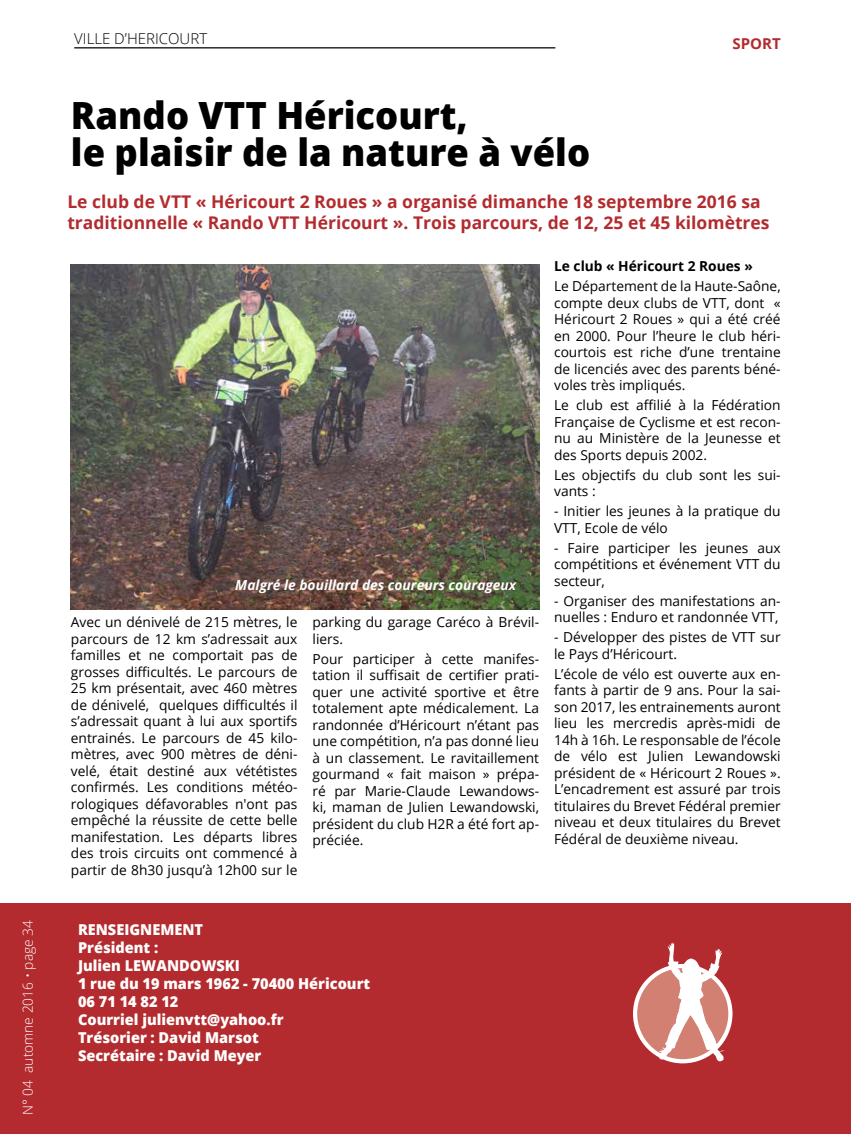
<style>
.page{position:relative;width:851px;height:1134px;background:#fff}
.page>*{position:absolute;margin:0;border:0;box-sizing:border-box;transform-origin:0 0}
.t1{font:157.5px "Human Silhouettes Free Four";color:#fff}
.t2{font:800 37.5px/37.5px "Open Sans";color:#000}
.t3{font:700 17.5px/21px "Open Sans";color:#b32b2e}
.t4{font:800 15px/18px "Open Sans";color:#fff}
.t5{font:300 15px "Open Sans";color:#000}
.t6{font:700 15px "Open Sans";color:#b32b2e}
.t7{font:13.75px/16.5px "Open Sans";color:#000;text-align:justify}
.t8{font:italic 700 13.75px "Open Sans";color:#fff}
.t9{font:700 13.75px "Open Sans";color:#000}
.t10{font:300 13.75px "Open Sans";color:#fff}
</style>
<div class="page">
<div style="left:0;top:903px;width:850px;height:231px;background:#b32b2e"></div>
<hr style="left:74px;top:47px;width:481px;height:1px;background:#000">
<div style="left:635px;top:966px;width:95px;height:95px;background:#d28072;border-radius:50%"></div>
<div style="left:633px;top:964px;width:99px;height:99px;border:4px solid #fff;border-radius:50%"></div>
<img style="left:71px;top:264px;width:468px;height:345px">
<p class="t10" style="left:18px;top:1115px;width:196px;rotate:-90deg">N° 04 automne 2016 • page 34</p>
<p class="t5" style="left:74px;top:29px;width:134px">VILLE D’HERICOURT</p>
<h2 class="t2" style="left:71px;top:94px;width:520px">Rando VTT Héricourt,<br>le plaisir de la nature à vélo</h2>
<p class="t6" style="left:732px;top:33px;width:50px">SPORT</p>
<p class="t3" style="left:67px;top:191px;width:703px">Le club de VTT « Héricourt 2 Roues » a organisé dimanche 18 septembre 2016 sa traditionnelle « Rando VTT Héricourt ». Trois parcours, de 12, 25 et 45 kilomètres</p>
<p class="t8" style="left:235px;top:575px;width:282px">Malgré le bouillard des coureurs courageux</p>
<p class="t7" style="left:71px;top:613px;width:228px">Avec un dénivelé de 215 mètres, le parcours de 12 km s’adressait aux familles et ne comportait pas de grosses difficultés. Le parcours de 25 km présentait, avec 460 mètres de dénivelé, quelques difficultés il s’adressait quant à lui aux sportifs entrainés. Le parcours de 45 kilo&shy;mètres, avec 900 mètres de déni&shy;velé, était destiné aux vététistes confirmés. Les conditions météo&shy;rologiques défavorables n'ont pas empêché la réussite de cette belle manifestation. Les départs libres des trois circuits ont commencé à partir de 8h30 jusqu’à 12h00 sur le</p>
<p class="t7" style="left:312px;top:613px;width:228px">parking du garage Caréco à Brévil&shy;liers.</p>
<p class="t7" style="left:312px;top:650px;width:228px">Pour participer à cette manifes&shy;tation il suffisait de certifier prati&shy;quer une activité sportive et être totalement apte médicalement. La randonnée d’Héricourt n’étant pas une compétition, n’a pas donné lieu à un classement. Le ravitaillement gourmand « fait maison » prépa&shy;ré par Marie-Claude Lewandows&shy;ki, maman de Julien Lewandowski, président du club H2R a été fort ap&shy;préciée.</p>
<p class="t9" style="left:554px;top:256px;width:200px">Le club « Héricourt 2 Roues »</p>
<p class="t7" style="left:554px;top:277px;width:228px">Le Département de la Haute-Saône, compte deux clubs de VTT, dont « Héricourt 2 Roues » qui a été créé en 2000. Pour l’heure le club héri&shy;courtois est riche d’une trentaine de licenciés avec des parents béné&shy;voles très impliqués.</p>
<p class="t7" style="left:554px;top:396px;width:228px">Le club est affilié à la Fédération Française de Cyclisme et est recon&shy;nu au Ministère de la Jeunesse et des Sports depuis 2002.</p>
<p class="t7" style="left:554px;top:466px;width:228px">Les objectifs du club sont les sui&shy;vants :</p>
<p class="t7" style="left:554px;top:503px;width:228px">- Initier les jeunes à la pratique du<br>VTT, Ecole de vélo</p>
<p class="t7" style="left:554px;top:539px;width:228px">- Faire participer les jeunes aux compétitions et événement VTT du secteur,</p>
<p class="t7" style="left:554px;top:592px;width:228px">- Organiser des manifestations an&shy;nuelles : Enduro et randonnée VTT,</p>
<p class="t7" style="left:554px;top:629px;width:228px">- Développer des pistes de VTT sur le Pays d’Héricourt.</p>
<p class="t7" style="left:554px;top:665px;width:228px">L’école de vélo est ouverte aux en&shy;fants à partir de 9 ans. Pour la sai&shy;son 2017, les entrainements auront lieu les mercredis après-midi de 14h à 16h. Le responsable de l’école de vélo est Julien Lewandowski président de « Héricourt 2 Roues ».<br>L’encadrement est assuré par trois titulaires du Brevet Fédéral premier niveau et deux titulaires du Brevet Fédéral de deuxième niveau.</p>
<p class="t4" style="left:78px;top:919px;width:294px">RENSEIGNEMENT<br>Président :<br>Julien LEWANDOWSKI<br>1 rue du 19 mars 1962 - 70400 Héricourt<br>06 71 14 82 12<br>Courriel julienvtt@yahoo.fr<br>Trésorier : David Marsot<br>Secrétaire : David Meyer</p>
<h1 class="t1" style="left:655px;top:915px;width:73px">0</h1>
</div>
